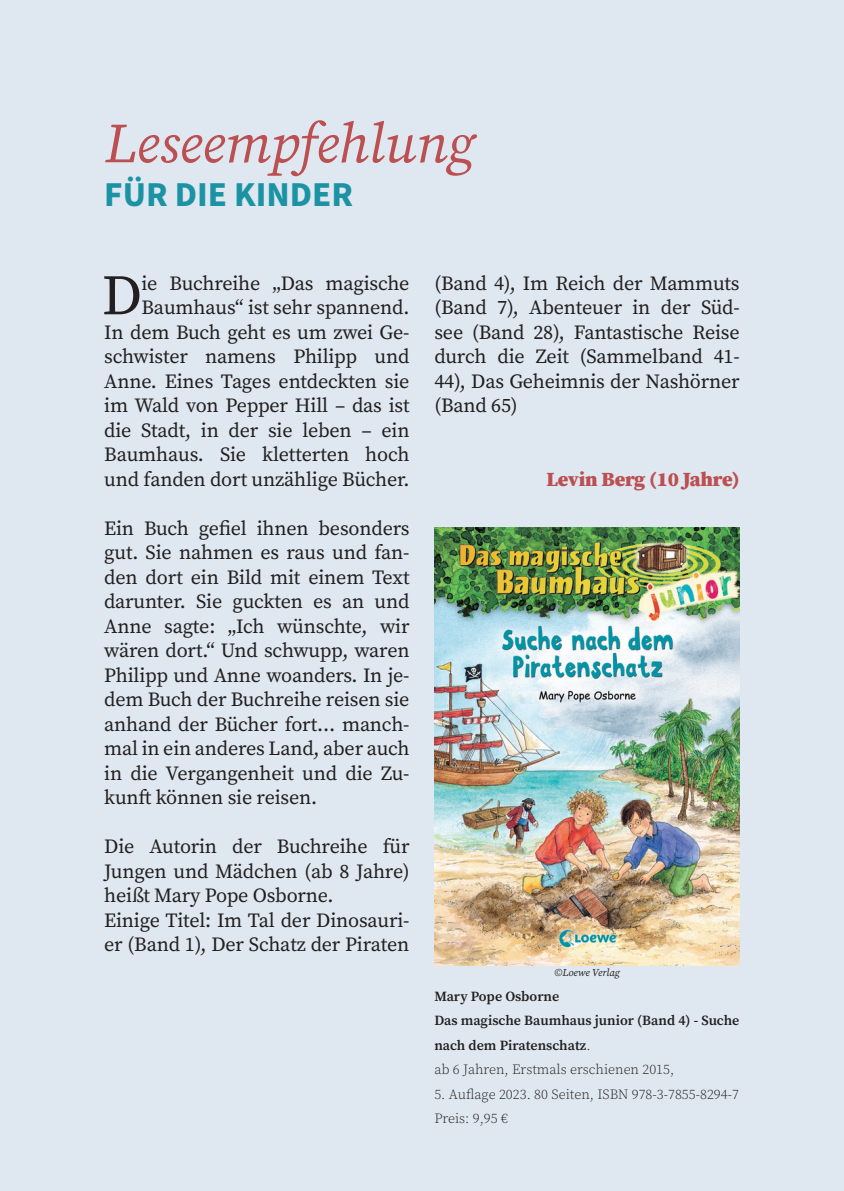
<style>
.page{position:relative;width:844px;height:1191px;background:#fff}
.page>*{position:absolute;margin:0;border:0;box-sizing:border-box;transform-origin:0 0}
.t1{font:56.7px "Source Serif Pro";color:#231f20}
.t2{font:italic 56px "Source Serif Pro";color:#bb4f51}
.t3{font:700 35px "Source Sans Pro";color:#1c93a5}
.t4{font:20.12px/24.5px "Source Serif Pro";letter-spacing:-.01em;color:#231f20;text-align:justify}
.t5{font:900 20.12px "Source Serif Pro";letter-spacing:-.01em;color:#bc4f51}
.t6{font:600 14px/24.5px "Source Serif Pro";color:#231f20}
.t7{font:300 14px/24.5px "Source Serif Pro";color:#231f20}
.t8{font:italic 10.5px "Source Serif Pro";color:#231f20}
.s1{font-weight:300}
</style>
<div class="page">
<div style="left:0;top:0;width:843px;height:1191px;background:#dfe8f0"></div>
<img style="left:434px;top:527px;width:305px;height:438px">
<h2 class="t2" style="left:104px;top:106px;width:372px">Leseempfehlung</h2>
<h3 class="t3" style="left:104px;top:171px;width:250px">FÜR DIE KINDER</h3>
<p class="t4" style="left:104px;top:271px;width:307px;text-align:right">ie Buchreihe „Das magische<br>Baumhaus“ ist sehr spannend.<br>In dem Buch geht es um zwei Ge&shy;schwister namens Philipp und<br>Anne. Eines Tages entdeckten sie im Wald von Pepper Hill – das ist die Stadt, in der sie leben – ein<br>Baumhaus. Sie kletterten hoch und fanden dort unzählige Bücher.</p>
<p class="t4" style="left:104px;top:516px;width:307px">Ein Buch gefiel ihnen besonders gut. Sie nahmen es raus und fan&shy;den dort ein Bild mit einem Text darunter. Sie guckten es an und Anne sagte: „Ich wünschte, wir wären dort.“ Und schwupp, waren Philipp und Anne woanders. In je&shy;dem Buch der Buchreihe reisen sie anhand der Bücher fort… manch&shy;mal in ein anderes Land, aber auch in die Vergangenheit und die Zu&shy;kunft können sie reisen.</p>
<p class="t4" style="left:104px;top:834px;width:307px;text-align:left">Die Autorin der Buchreihe für<br>Jungen und Mädchen (ab 8 Jahre) heißt Mary Pope Osborne.<br>Einige Titel: Im Tal der Dinosauri&shy;er (Band 1), Der Schatz der Piraten</p>
<h1 class="t1" style="left:102px;top:257px;width:42px">D</h1>
<p class="t4" style="left:434px;top:271px;width:307px">(Band 4), Im Reich der Mammuts (Band 7), Abenteuer in der Süd&shy;see (Band 28), Fantastische Reise durch die Zeit (Sammelband 41- 44), Das Geheimnis der Nashörner (Band 65)</p>
<p class="t5" style="left:546px;top:465px;width:195px">Levin Berg (10 Jahre)</p>
<p class="t8" style="left:554px;top:965px;width:67px">©Loewe Verlag</p>
<p class="t6" style="left:434px;top:983px;width:306px">Mary Pope Osborne<br>Das magische Baumhaus junior (Band 4) - Suche nach dem Piratenschatz<span class="s1">.<br>ab 6 Jahren, Erstmals erschienen 2015,</span></p>
<p class="t7" style="left:434px;top:1081px;width:306px">5. Auflage 2023. 80 Seiten, ISBN 978-3-7855-8294-7<br>Preis: 9,95 €</p>
</div>
